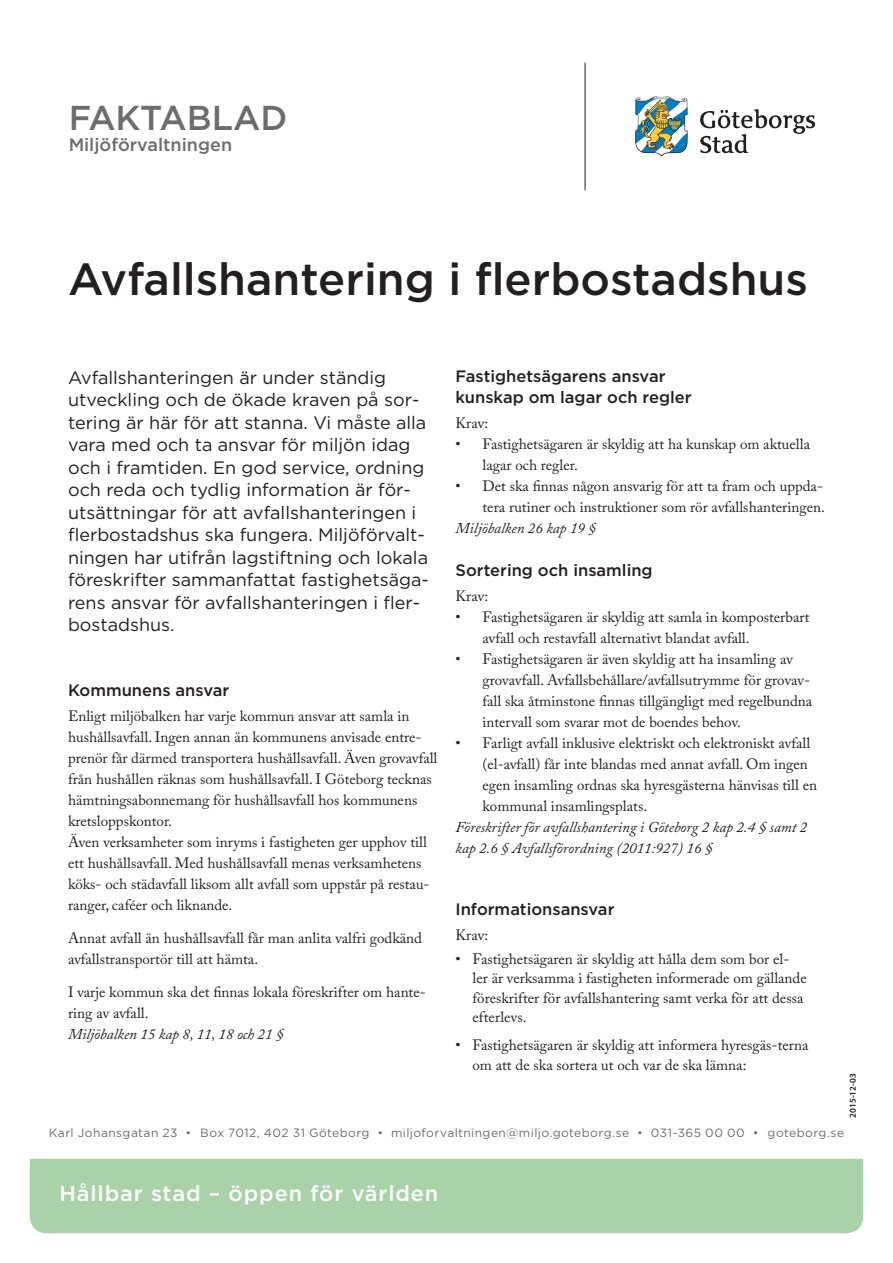
<style>
.page{position:relative;width:893px;height:1263px;background:#fff}
.page>*{position:absolute;margin:0;border:0;box-sizing:border-box;transform-origin:0 0}
.Huvudrubrik{font:500 45px "Gotham";color:#231f20}
.t1{font:500 34.5px "Gotham";color:#6c6d70}
.t2{font:500 21.75px "Gotham";letter-spacing:.04em;color:#fff}
.Ingress{font:18px/22.5px "Gotham";color:#231f20}
.t3{font:500 18px "Gotham";color:#6c6d70}
.Mellanrubrik{font:500 16.5px/21px "Gotham";color:#231f20}
.Brödtext_första_rade{font:15px/21px "Adobe Caslon Pro";color:#231f20}
.Brödtext_första_rade-2{font:italic 15px/21px "Adobe Caslon Pro";color:#231f20}
.t4{font:12px "Gotham";letter-spacing:.035em;color:#6c6d70}
.Sidhuvud_datum{font:600 9px "Myriad Pro";color:#231f20}
</style>
<div class="page">
<div style="left:30px;top:1159px;width:833px;height:74px;background:#a9d2a8"></div>
<hr style="left:585px;top:63px;width:1px;height:127px;background:#231f20">
<img style="left:635px;top:96px;width:52px;height:60px">
<svg style="left:700px;top:109px;width:115px;height:44px"></svg>
<h2 class="t1" style="left:69px;top:95px;width:220px">FAKTABLAD</h2>
<p class="t3" style="left:69px;top:133px;width:165px">Miljöförvaltningen</p>
<p class="Huvudrubrik" style="left:68px;top:250px;width:741px">Avfallshantering i flerbostadshus</p>
<p class="Ingress" style="left:68px;top:366px;width:362px">Avfallshanteringen är under ständig utveckling och de ökade kraven på sor&shy;tering är här för att stanna. Vi måste alla vara med och ta ansvar för miljön idag och i framtiden. En god service, ordning och reda och tydlig information är för&shy;utsättningar för att avfallshanteringen i flerbostadshus ska fungera. Miljöförvalt&shy;ningen har utifrån lagstiftning och lokala föreskrifter sammanfattat fastighetsäga&shy;rens ansvar för avfallshanteringen i fler&shy;bostadshus.</p>
<p class="Mellanrubrik" style="left:68px;top:679px;width:163px">Kommunens ansvar</p>
<p class="Brödtext_första_rade" style="left:68px;top:705px;width:371px">Enligt miljöbalken har varje kommun ansvar att samla in hushållsavfall. Ingen annan än kommunens anvisade entre&shy;prenör får därmed transportera hushållsavfall. Även grovavfall från hushållen räknas som hushållsavfall. I Göteborg tecknas hämtningsabonnemang för hushållsavfall hos kommunens kretsloppskontor.</p>
<p class="Brödtext_första_rade" style="left:68px;top:831px;width:363px">Även verksamheter som inryms i fastigheten ger upphov till ett hushållsavfall. Med hushållsavfall menas verksamhetens köks- och städavfall liksom allt avfall som uppstår på restau&shy;ranger, caféer och liknande.</p>
<p class="Brödtext_första_rade" style="left:68px;top:927px;width:355px">Annat avfall än hushållsavfall får man anlita valfri godkänd avfallstransportör till att hämta.</p>
<p class="Brödtext_första_rade" style="left:68px;top:981px;width:359px">I varje kommun ska det finnas lokala föreskrifter om hante&shy;ring av avfall.</p>
<p class="Brödtext_första_rade-2" style="left:68px;top:1023px;width:217px">Miljöbalken 15 kap 8, 11, 18 och 21 §</p>
<p class="Mellanrubrik" style="left:455px;top:366px;width:238px">Fastighetsägarens ansvar kunskap om lagar och regler</p>
<p class="Brödtext_första_rade" style="left:455px;top:413px;width:34px">Krav:</p>
<p class="Brödtext_första_rade" style="left:482px;top:434px;width:329px;text-indent:-27px">• Fastighetsägaren är skyldig att ha kunskap om aktuella lagar och regler.</p>
<p class="Brödtext_första_rade" style="left:455px;top:476px;width:371px;text-align:right">• Det ska finnas någon ansvarig för att ta fram och uppda&shy;tera rutiner och instruktioner som rör avfallshanteringen.</p>
<p class="Brödtext_första_rade-2" style="left:455px;top:518px;width:142px">Miljöbalken 26 kap 19 §</p>
<p class="Mellanrubrik" style="left:455px;top:559px;width:199px">Sortering och insamling</p>
<p class="Brödtext_första_rade" style="left:455px;top:585px;width:34px">Krav:</p>
<p class="Brödtext_första_rade" style="left:482px;top:606px;width:329px;text-indent:-27px">• Fastighetsägaren är skyldig att samla in komposterbart avfall och restavfall alternativt blandat avfall.</p>
<p class="Brödtext_första_rade" style="left:482px;top:648px;width:331px;text-indent:-27px">• Fastighetsägaren är även skyldig att ha insamling av grovavfall. Avfallsbehållare/avfallsutrymme för grovav&shy;fall ska åtminstone finnas tillgängligt med regelbundna intervall som svarar mot de boendes behov.</p>
<p class="Brödtext_första_rade" style="left:482px;top:732px;width:336px;text-indent:-27px">• Farligt avfall inklusive elektriskt och elektroniskt avfall (el-avfall) får inte blandas med annat avfall. Om ingen egen insamling ordnas ska hyresgästerna hänvisas till en kommunal insamlingsplats.</p>
<p class="Brödtext_första_rade-2" style="left:455px;top:816px;width:353px">Föreskrifter för avfallshantering i Göteborg 2 kap 2.4 § samt 2 kap 2.6 § Avfallsförordning (2011:927) 16 §</p>
<p class="Mellanrubrik" style="left:455px;top:898px;width:160px">Informationsansvar</p>
<p class="Brödtext_första_rade" style="left:455px;top:924px;width:34px">Krav:</p>
<p class="Brödtext_första_rade" style="left:472px;top:949px;width:336px;line-height:19.5px;text-indent:-17px">• Fastighetsägaren är skyldig att hålla dem som bor el&shy;ler är verksamma i fastigheten informerade om gällande föreskrifter för avfallshantering samt verka för att dessa efterlevs.</p>
<p class="Brödtext_första_rade" style="left:472px;top:1035px;width:337px;line-height:19.5px;text-indent:-17px">• Fastighetsägaren är skyldig att informera hyresgäs-terna om att de ska sortera ut och var de ska lämna:</p>
<p class="Sidhuvud_datum" style="left:847px;top:1118px;width:46px;rotate:-90deg">2015-12-03</p>
<p class="t4" style="left:49px;top:1125px;width:797px">Karl Johansgatan 23 • Box 7012, 402 31 Göteborg • miljoforvaltningen@miljo.goteborg.se • 031-365 00 00 • goteborg.se</p>
<h3 class="t2" style="left:60px;top:1179px;width:380px">Hållbar stad – öppen för världen</h3>
</div>
